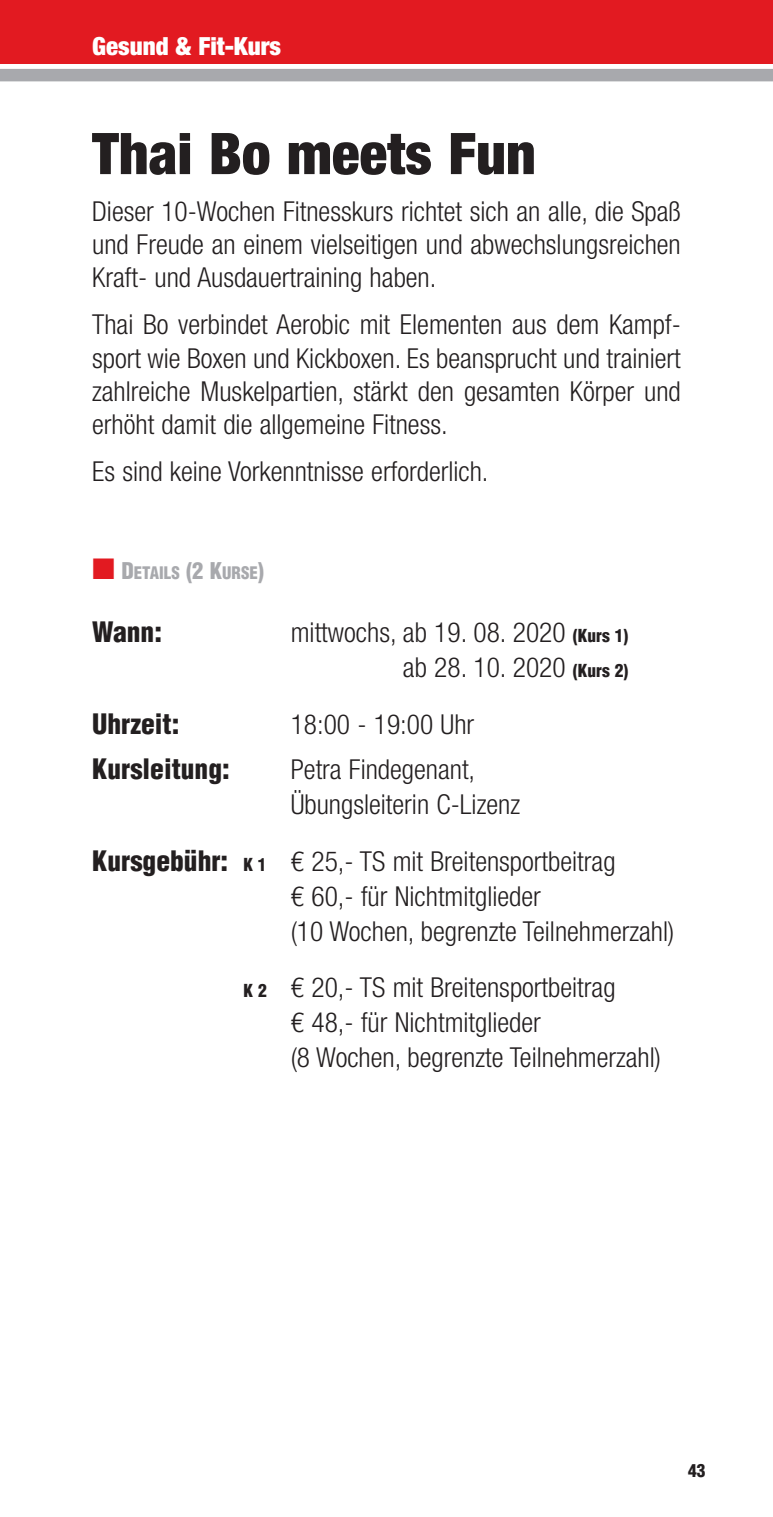
<style>
.page{position:relative;width:773px;height:1517px;background:#fff}
.page>*{position:absolute;margin:0;border:0;box-sizing:border-box;transform-origin:0 0}
.t1{font:900 condensed 57.5px "Helvetica Neue";color:#231f20}
.t2{font:300 condensed 27.5px/35px "Helvetica Neue";color:#231f20}
.t3{font:900 condensed 27.5px "Helvetica";color:#231f20}
.t4{font:900 condensed 25px "Helvetica Neue";color:#fff}
.t5{font:900 condensed 17.5px "Helvetica";color:#231f20}
.t6{font:900 condensed 17px "Helvetica";color:#a8a9ad}
.s1{font-size:22.5px}
.s2{font-family:"Helvetica";font-weight:900;font-size:17.5px}
.s3{font-family:"Helvetica";font-weight:900}
.s4{font-family:"Linotype Euro Font Gto P";font-weight:400;font-stretch:normal}
</style>
<div class="page">
<div style="left:0;top:69px;width:772px;height:12px;background:#a8a9ad"></div>
<div style="left:0;top:0;width:772px;height:64px;background:#e21a21"></div>
<p class="t4" style="left:92px;top:30px;width:190px">Gesund &amp; Fit-Kurs</p>
<h1 class="t1" style="left:92px;top:118px;width:445px">Thai Bo meets Fun</h1>
<p class="t2" style="left:92px;top:195px;width:590px;line-height:33px;text-align:justify">Dieser 10-Wochen Fitnesskurs richtet sich an alle, die Spaß und Freude an einem vielseitigen und abwechslungsreichen Kraft- und Ausdauertraining haben.</p>
<p class="t2" style="left:92px;top:308px;width:590px;line-height:33px;text-align:justify">Thai Bo verbindet Aerobic mit Elementen aus dem Kampf&shy;sport wie Boxen und Kickboxen. Es beansprucht und trainiert zahlreiche Muskelpartien, stärkt den gesamten Körper und erhöht damit die allgemeine Fitness.</p>
<p class="t2" style="left:92px;top:453px;width:398px">Es sind keine Vorkenntnisse erforderlich.</p>
<p class="t6" style="left:121px;top:562px;width:144px"><span class="s1">D</span>ETAILS <span class="s1">(2 K</span>URSE<span class="s1">)</span></p>
<p class="t3" style="left:92px;top:615px;width:71px">Wann:</p>
<p class="t2" style="left:291px;top:615px;width:339px;text-align:right">mittwochs, ab 19. 08. 2020 <span class="s2">(Kurs 1) </span>ab 28. 10. 2020 <span class="s2">(Kurs 2)</span></p>
<p class="t3" style="left:92px;top:706px;width:89px">Uhrzeit:</p>
<p class="t2" style="left:291px;top:706px;width:185px">18:00 - 19:00 Uhr</p>
<p class="t3" style="left:92px;top:752px;width:139px">Kursleitung:</p>
<p class="t2" style="left:291px;top:752px;width:231px">Petra Findegenant,<br>Übungsleiterin C-Lizenz</p>
<p class="t2" style="left:291px;top:843px;width:385px;text-indent:-198px"><span class="s3">Kursgebühr:</span> <span class="s2">K 1</span> <span class="s4">M</span> 25,- TS mit Breitensportbeitrag<br><span class="s4">M</span> 60,- für Nichtmitglieder<br>(10 Wochen, begrenzte Teilnehmerzahl)</p>
<p class="t2" style="left:291px;top:969px;width:372px;text-indent:-47px"><span class="s2">K 2</span> <span class="s4">M</span> 20,- TS mit Breitensportbeitrag<br><span class="s4">M</span> 48,- für Nichtmitglieder<br>(8 Wochen, begrenzte Teilnehmerzahl)</p>
<p class="t5" style="left:688px;top:1459px;width:19px">43</p>
</div>
